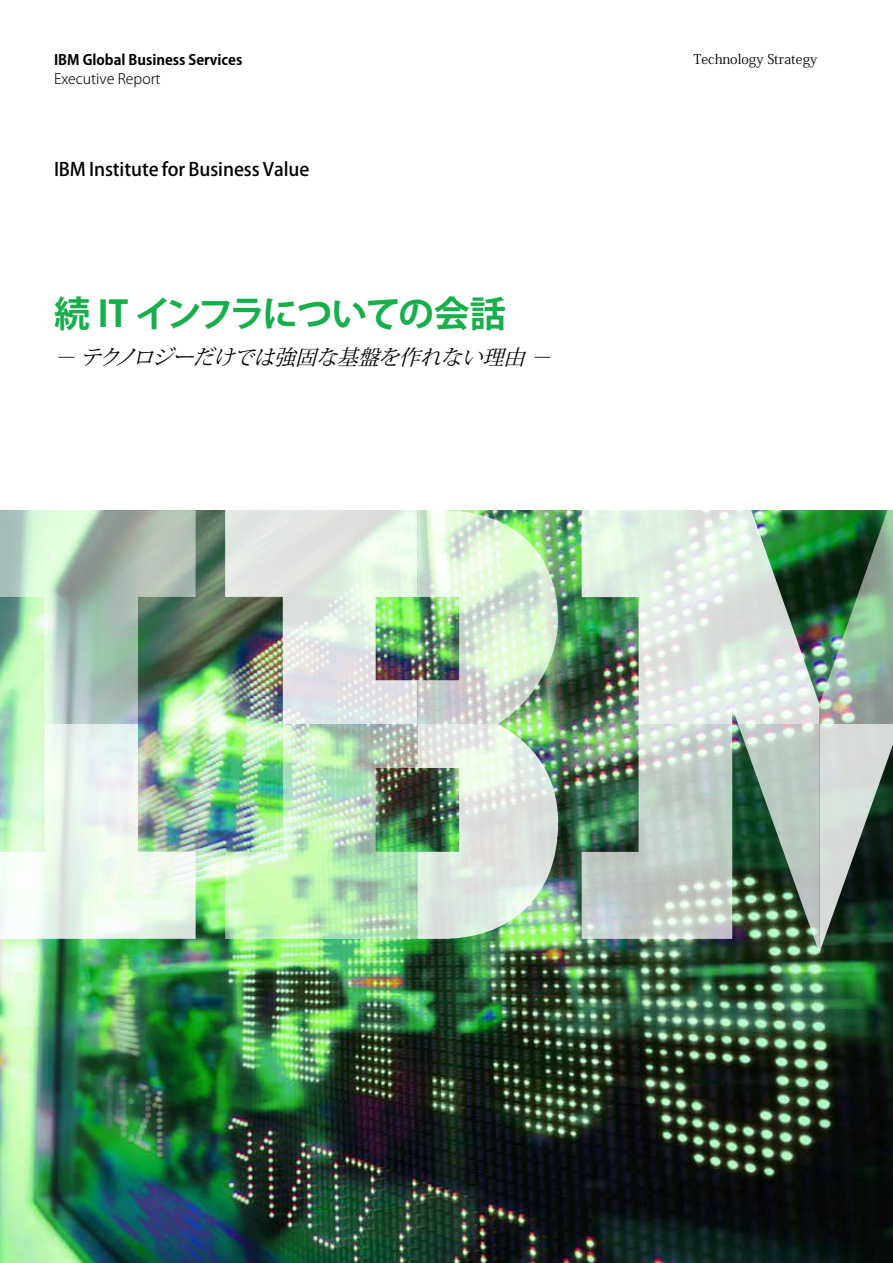
<style>
.page{position:relative;width:893px;height:1263px;background:#fff}
.page>*{position:absolute;margin:0;border:0;box-sizing:border-box;transform-origin:0 0}
.t1{font:700 36px "Koz Go Pro";letter-spacing:-.07em;color:#16af4b}
.t2{font:italic 21px "Koz Min Pro";color:#000}
.t3{font:500 18.3px "Koz Go Pro";letter-spacing:-.005em;color:#000}
.t4{font:700 14.25px "Koz Go Pro";color:#000}
.t5{font:300 14.25px "Koz Go Pro";color:#000}
.t6{font:13.5px "Koz Min Pro";color:#000}
</style>
<div class="page">
<img style="left:0;top:510px;width:893px;height:753px">
<img style="left:582px;top:724px;width:237px;height:229px">
<img style="left:0;top:510px;width:196px;height:429px">
<img style="left:819px;top:510px;width:74px;height:442px">
<img style="left:582px;top:510px;width:237px;height:214px">
<img style="left:225px;top:510px;width:333px;height:429px">
<p class="t4" style="left:54px;top:51px;width:190px">IBM Global Business Services</p>
<p class="t5" style="left:54px;top:70px;width:108px">Executive Report</p>
<p class="t3" style="left:54px;top:157px;width:257px">IBM Institute for Business Value</p>
<h1 class="t1" style="left:54px;top:291px;width:453px">続 IT インフラについての会話</h1>
<p class="t2" style="left:54px;top:342px;width:506px">－ テクノロジーだけでは強固な基盤を作れない理由 －</p>
<p class="t6" style="left:694px;top:50px;width:125px">Technology Strategy</p>
</div>
